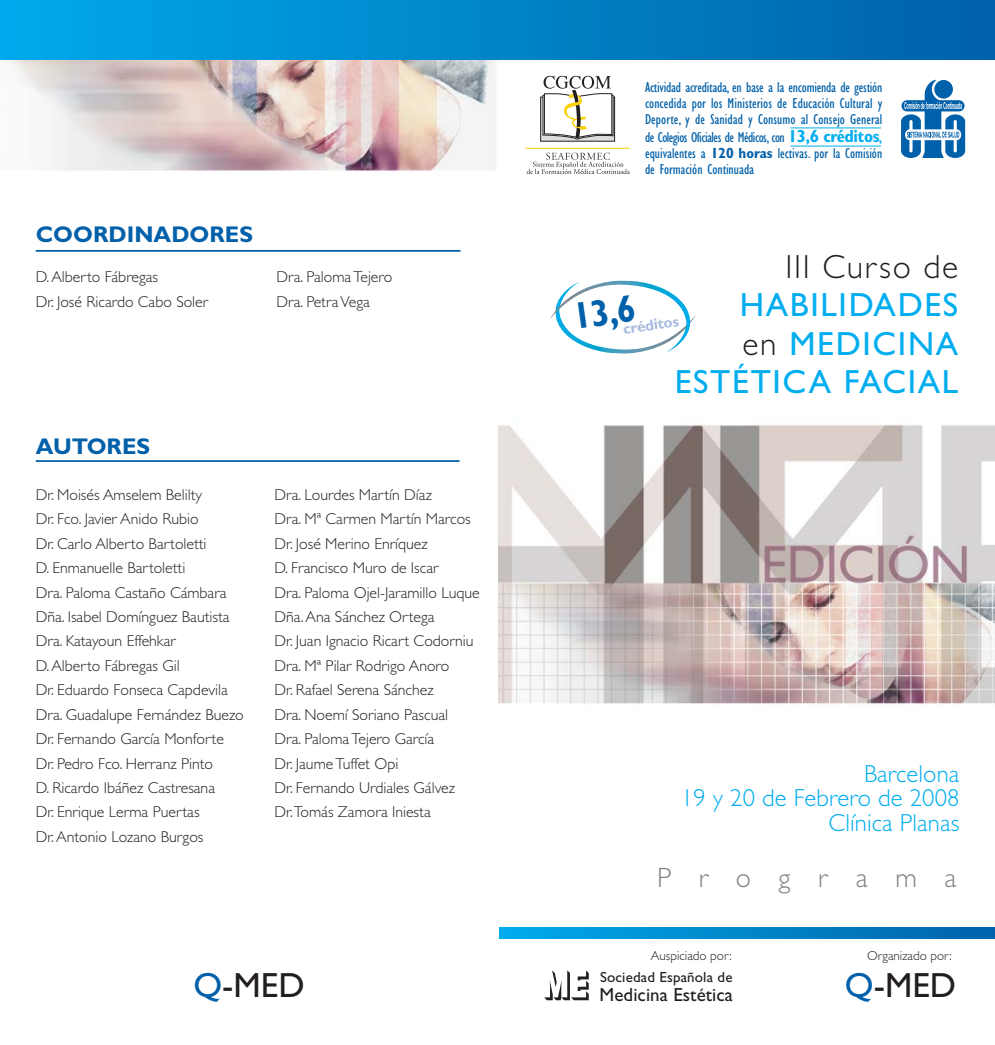
<style>
.page{position:relative;width:995px;height:1045px;background:#fff}
.page>*{position:absolute;margin:0;border:0;box-sizing:border-box;transform-origin:0 0}
.t1{font:700 37.62px "Gill Sans";color:#0060a9;scale:.91 1}
.t2{font:35px "Gill Sans";color:#231f20}
.t3{font:33.43px/38.3px "Gill Sans";letter-spacing:.05em;color:#00adef;text-align:right}
.t4{font:300 33.43px "Gill Sans";letter-spacing:.05em;color:#231f20}
.t5{font:300 28px "Gill Sans";letter-spacing:.985em;color:#808284}
.t6{font:300 24.68px/24.7px "Gill Sans";letter-spacing:.005em;color:#00adef;text-align:right}
.t7{font:700 22.75px "Gill Sans";color:#0060a9}
.t8{font:18.9px "Gill Sans";letter-spacing:.005em;color:#231f20}
.t9{font:300 15.75px/24.5px "Gill Sans";color:#231f20}
.t10{font:700 15.22px "Gill Sans";color:#a9bbdd}
.t11{font:condensed 14.7px/15.8px "Gill Sans";color:#0060a9;text-align:justify}
.t12{font:14.7px "Gill Sans";letter-spacing:.01em;color:#231f20}
.t13{font:300 12.95px "Gill Sans";color:#231f20}
.s1{color:#0060a9}
.s2{font-weight:700;font-size:17.5px;color:#00adef}
.s3{font-size:17.5px;color:#00adef}
.s4{font-weight:700}
.s5{font-weight:300;color:#231f20}
</style>
<div class="page">
<img style="left:0;top:59px;width:498px;height:113px">
<svg style="left:500px;top:927px;width:495px;height:11px;background:#0086ca"></svg>
<svg style="left:544px;top:970px;width:45px;height:29px"></svg>
<hr style="left:36px;top:460px;width:423px;height:2px;background:#0060a9">
<hr style="left:36px;top:250px;width:424px;height:2px;background:#0060a9">
<img style="left:498px;top:424px;width:497px;height:281px">
<div style="left:417px;top:0;width:578px;height:59px;background:linear-gradient(to right,#008acd,#0061aa)"></div>
<div style="left:0;top:0;width:418px;height:59px;background:linear-gradient(to right,#00a9eb,#008bce)"></div>
<svg style="left:901px;top:80px;width:65px;height:78px"></svg>
<svg style="left:527px;top:153px;width:103px;height:21px"></svg>
<svg style="left:540px;top:97px;width:75px;height:44px"></svg>
<svg style="left:542px;top:76px;width:71px;height:63px"></svg>
<hr style="left:525px;top:148px;width:105px;height:1px;background:#f9d209">
<hr style="left:790px;top:146px;width:91px;height:1px;background:#00adef">
<hr style="left:790px;top:127px;width:91px;height:1px;background:#00adef">
<svg style="left:550px;top:280px;width:146px;height:73px"></svg>
<h3 class="t7" style="left:36px;top:227px;width:219px">COORDINADORES</h3>
<p class="t9" style="left:36px;top:266px;width:174px">D. Alberto Fábregas<br>Dr. José Ricardo Cabo Soler</p>
<p class="t9" style="left:276px;top:266px;width:117px">Dra. Paloma Tejero<br>Dra. Petra Vega</p>
<h3 class="t7" style="left:36px;top:438px;width:116px">AUTORES</h3>
<p class="t9" style="left:36px;top:484px;width:209px">Dr. Moisés Amselem Belilty<br>Dr. Fco. Javier Anido Rubio<br>Dr. Carlo Alberto Bartoletti<br>D. Enmanuelle Bartoletti<br>Dra. Paloma Castaño Cámbara<br>Dña. Isabel Domínguez Bautista<br>Dra. Katayoun Effehkar<br>D. Alberto Fábregas Gil<br>Dr. Eduardo Fonseca Capdevila<br>Dra. Guadalupe Fernández Buezo<br>Dr. Fernando García Monforte<br>Dr. Pedro Fco. Herranz Pinto<br>D. Ricardo Ibáñez Castresana<br>Dr. Enrique Lerma Puertas<br>Dr. Antonio Lozano Burgos</p>
<p class="t9" style="left:274px;top:484px;width:207px">Dra. Lourdes Martín Díaz<br>Dra. Mª Carmen Martín Marcos<br>Dr. José Merino Enríquez<br>D. Francisco Muro de Iscar<br>Dra. Paloma Ojel-Jaramillo Luque<br>Dña. Ana Sánchez Ortega<br>Dr. Juan Ignacio Ricart Codorniu<br>Dra. Mª Pilar Rodrigo Anoro<br>Dr. Rafael Serena Sánchez<br>Dra. Noemí Soriano Pascual<br>Dra. Paloma Tejero García<br>Dr. Jaume Tuffet Opi<br>Dr. Fernando Urdiales Gálvez<br>Dr.Tomás Zamora Iniesta</p>
<h2 class="t2" style="left:193px;top:972px;width:113px"><span class="s1">Q</span>-MED</h2>
<p class="t11" style="left:645px;top:81px;width:239px">Actividad acreditada, en base a la encomienda de gestión concedida por los Ministerios de Educación Cultural y Deporte, y de Sanidad y Consumo al Consejo General</p>
<p class="t11" style="left:645px;top:131px;width:239px">de Colegios Oficiales de Médicos, con <span class="s2">13,6 créditos</span><span class="s3">, </span>equivalentes a <span class="s4">120 horas</span> lectivas. por la Comisión de Formación Continuada</p>
<h3 class="t4" style="left:785px;top:255px;width:174px">III Curso de</h3>
<h3 class="t3" style="left:675px;top:289px;width:285px">HABILIDADES<br><span class="s5">en</span> MEDICINA<br>ESTÉTICA FACIAL</h3>
<h1 class="t1" style="left:571px;top:303px;width:71px;rotate:-8deg">13,6</h1>
<p class="t10" style="left:622px;top:323px;width:58px;rotate:-8deg">créditos</p>
<h3 class="t6" style="left:681px;top:763px;width:280px">Barcelona<br>19 y 20 de Febrero de 2008<br>Clínica Planas</h3>
<h3 class="t5" style="left:657px;top:867px;width:301px">Programa</h3>
<p class="t13" style="left:651px;top:950px;width:83px">Auspiciado por:</p>
<p class="t12" style="left:600px;top:971px;width:134px">Sociedad Española de</p>
<p class="t8" style="left:599px;top:987px;width:135px">Medicina Estética</p>
<p class="t13" style="left:867px;top:950px;width:86px">Organizado por:</p>
<h2 class="t2" style="left:845px;top:972px;width:113px"><span class="s1">Q</span>-MED</h2>
</div>
